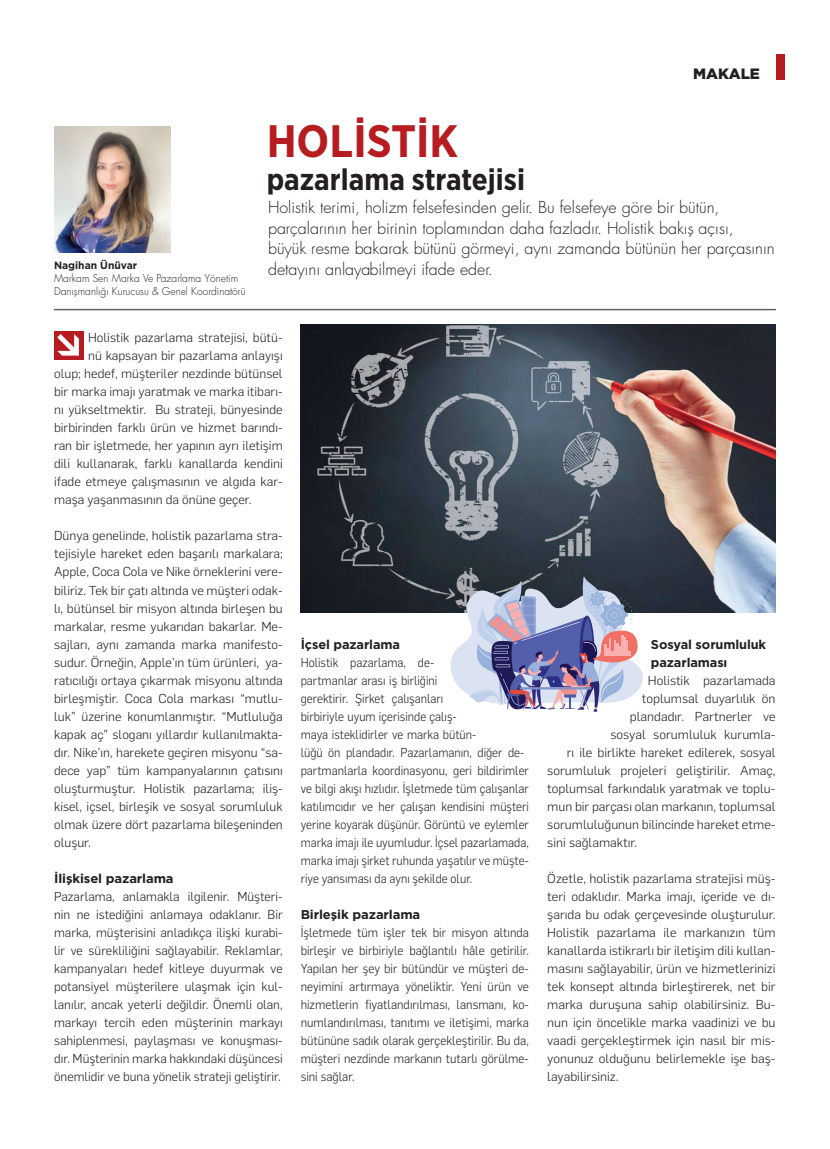
<style>
.page{position:relative;width:830px;height:1149px;background:#fff}
.page>*{position:absolute;margin:0;border:0;box-sizing:border-box;transform-origin:0 0}
.t1{font:700 45.3px "Gotham Narrow";color:#b61c20}
.t2{font:700 30px "Gotham Narrow";color:#231f20}
.t3{font:16.05px/20.4px "Futura Light Tr";color:#231f20}
.t4{font:900 15px "Gotham";color:#231f20}
.t5{font:300 12.75px/18px "Flama";color:#231f20;text-align:justify}
.t6{font:300 12.75px/18px "Flama";color:#231f20;scale:.93 1}
.t7{font:300 12.75px/18px "Flama";color:#231f20;text-align:justify;scale:.95 1}
.t8{font:700 12.75px/18px "Gotham";letter-spacing:-.01em;color:#231f20}
.t9{font:10.5px/12.6px "Futura Light Tr";color:#231f20}
.t10{font:700 10.5px "Gotham";color:#231f20}
</style>
<div class="page">
<div style="left:54px;top:331px;width:30px;height:29px;background:#b61c20"></div>
<svg style="left:57px;top:334px;width:22px;height:21px"></svg>
<img style="left:54px;top:126px;width:116px;height:126px">
<img style="left:300px;top:324px;width:475px;height:288px">
<hr style="left:54px;top:309px;width:721px;height:1px;background:#636366">
<div style="left:775px;top:54px;width:9px;height:25px;background:#b61c20"></div>
<svg style="left:448px;top:576px;width:196px;height:136px;background:#9f9eb7"></svg>
<p class="t10" style="left:54px;top:258px;width:85px">Nagihan Ünüvar</p>
<p class="t9" style="left:54px;top:272px;width:193px">Markam Sen Marka Ve Pazarlama Yönetim<br>Danışmanlığı Kurucusu &amp; Genel Koordinatörü</p>
<h1 class="t1" style="left:266px;top:112px;width:193px">Holİstİk</h1>
<h2 class="t2" style="left:266px;top:160px;width:260px">pazarlama stratejisi</h2>
<p class="t4" style="left:692px;top:64px;width:68px">MAKALE</p>
<p class="t3" style="left:268px;top:197px;width:508px">Holistik terimi, holizm felsefesinden gelir. Bu felsefeye göre bir bütün, parçalarının her birinin toplamından daha fazladır. Holistik bakış açısı, büyük resme bakarak bütünü görmeyi, aynı zamanda bütünün her parçasının detayını anlayabilmeyi ifade eder.</p>
<p class="t5" style="left:88px;top:328px;width:196px">Holistik pazarlama stratejisi, bütü-</p>
<p class="t5" style="left:88px;top:346px;width:196px">nü kapsayan bir pazarlama anlayışı</p>
<p class="t5" style="left:54px;top:364px;width:230px">olup; hedef, müşteriler nezdinde bütünsel</p>
<p class="t5" style="left:54px;top:382px;width:230px">bir marka imajı yaratmak ve marka itibarı-</p>
<p class="t5" style="left:54px;top:400px;width:230px">nı yükseltmektir. Bu strateji, bünyesinde</p>
<p class="t5" style="left:54px;top:418px;width:230px">birbirinden farklı ürün ve hizmet barındı-</p>
<p class="t5" style="left:54px;top:436px;width:230px">ran bir işletmede, her yapının ayrı iletişim</p>
<p class="t5" style="left:54px;top:454px;width:230px">dili kullanarak, farklı kanallarda kendini</p>
<p class="t5" style="left:54px;top:472px;width:230px">ifade etmeye çalışmasının ve algıda kar-</p>
<p class="t5" style="left:54px;top:490px;width:199px">maşa yaşanmasının da önüne geçer.</p>
<p class="t5" style="left:54px;top:526px;width:230px">Dünya genelinde, holistik pazarlama stra&shy;tejisiyle hareket eden başarılı markalara; Apple, Coca Cola ve Nike örneklerini vere&shy;biliriz. Tek bir çatı altında ve müşteri odak&shy;lı, bütünsel bir misyon altında birleşen bu markalar, resme yukarıdan bakarlar. Me&shy;sajları, aynı zamanda marka manifesto&shy;sudur. Örneğin, Apple’ın tüm ürünleri, ya&shy;ratıcılığı ortaya çıkarmak misyonu altında birleşmiştir. Coca Cola markası “mutlu&shy;luk” üzerine konumlanmıştır. “Mutluluğa kapak aç” sloganı yıllardır kullanılmakta&shy;dır. Nike’ın, harekete geçiren misyonu “sa&shy;dece yap” tüm kampanyalarının çatısını oluşturmuştur. Holistik pazarlama; iliş&shy;kisel, içsel, birleşik ve sosyal sorumluluk olmak üzere dört pazarlama bileşeninden oluşur.</p>
<p class="t8" style="left:54px;top:868px;width:121px">İlişkisel pazarlama</p>
<p class="t5" style="left:54px;top:886px;width:230px">Pazarlama, anlamakla ilgilenir. Müşteri&shy;nin ne istediğini anlamaya odaklanır. Bir marka, müşterisini anladıkça ilişki kurabi&shy;lir ve sürekliliğini sağlayabilir. Reklamlar, kampanyaları hedef kitleye duyurmak ve potansiyel müşterilere ulaşmak için kul&shy;lanılır, ancak yeterli değildir. Önemli olan, markayı tercih eden müşterinin markayı sahiplenmesi, paylaşması ve konuşması&shy;dır. Müşterinin marka hakkındaki düşüncesi önemlidir ve buna yönelik strateji geliştirir.</p>
<p class="t8" style="left:300px;top:634px;width:101px">İçsel pazarlama</p>
<p class="t6" style="left:300px;top:652px;width:247px">Holistik pazarlama, de-<br>partmanlar arası iş birliğini<br>gerektirir. Şirket çalışanları<br>birbiriyle uyum içerisinde çalış-<br>maya isteklidirler ve marka bütün-<br>lüğü ön plandadır. Pazarlamanın, diğer de&shy;partmanlarla koordinasyonu, geri bildirimler ve bilgi akışı hızlıdır. İşletmede tüm çalışanlar katılımcıdır ve her çalışan kendisini müşteri yerine koyarak düşünür. Görüntü ve eylemler marka imajı ile uyumludur. İçsel pazarlamada, marka imajı şirket ruhunda yaşatılır ve müşte&shy;riye yansıması da aynı şekilde olur.</p>
<p class="t8" style="left:300px;top:904px;width:121px">Birleşik pazarlama</p>
<p class="t7" style="left:300px;top:922px;width:242px">İşletmede tüm işler tek bir misyon altında birleşir ve birbiriyle bağlantılı hâle getirilir.<br>Yapılan her şey bir bütündür ve müşteri de&shy;neyimini artırmaya yöneliktir. Yeni ürün ve hizmetlerin fiyatlandırılması, lansmanı, ko&shy;numlandırılması, tanıtımı ve iletişimi, marka bütününe sadık olarak gerçekleştirilir. Bu da, müşteri nezdinde markanın tutarlı görülme&shy;sini sağlar.</p>
<p class="t8" style="left:650px;top:634px;width:117px">Sosyal sorumluluk pazarlaması</p>
<p class="t5" style="left:647px;top:670px;width:129px">Holistik pazarlamada</p>
<p class="t5" style="left:641px;top:688px;width:135px">toplumsal duyarlılık ön</p>
<p class="t5" style="left:629px;top:706px;width:147px">plandadır. Partnerler ve</p>
<p class="t5" style="left:610px;top:724px;width:167px">sosyal sorumluluk kurumla-</p>
<p class="t5" style="left:566px;top:742px;width:210px">rı ile birlikte hareket edilerek, sosyal</p>
<p class="t5" style="left:547px;top:760px;width:229px">sorumluluk projeleri geliştirilir. Amaç,</p>
<p class="t5" style="left:547px;top:778px;width:230px">toplumsal farkındalık yaratmak ve toplu-</p>
<p class="t5" style="left:547px;top:796px;width:230px">mun bir parçası olan markanın, toplumsal</p>
<p class="t5" style="left:547px;top:814px;width:229px">sorumluluğunun bilincinde hareket etme-</p>
<p class="t5" style="left:547px;top:832px;width:91px">sini sağlamaktır.</p>
<p class="t5" style="left:547px;top:868px;width:230px">Özetle, holistik pazarlama stratejisi müş&shy;teri odaklıdır. Marka imajı, içeride ve dı&shy;şarıda bu odak çerçevesinde oluşturulur.<br>Holistik pazarlama ile markanızın tüm kanallarda istikrarlı bir iletişim dili kullan&shy;masını sağlayabilir, ürün ve hizmetlerinizi tek konsept altında birleştirerek, net bir marka duruşuna sahip olabilirsiniz. Bu&shy;nun için öncelikle marka vaadinizi ve bu vaadi gerçekleştirmek için nasıl bir mis&shy;yonunuz olduğunu belirlemekle işe baş&shy;layabilirsiniz.</p>
</div>
